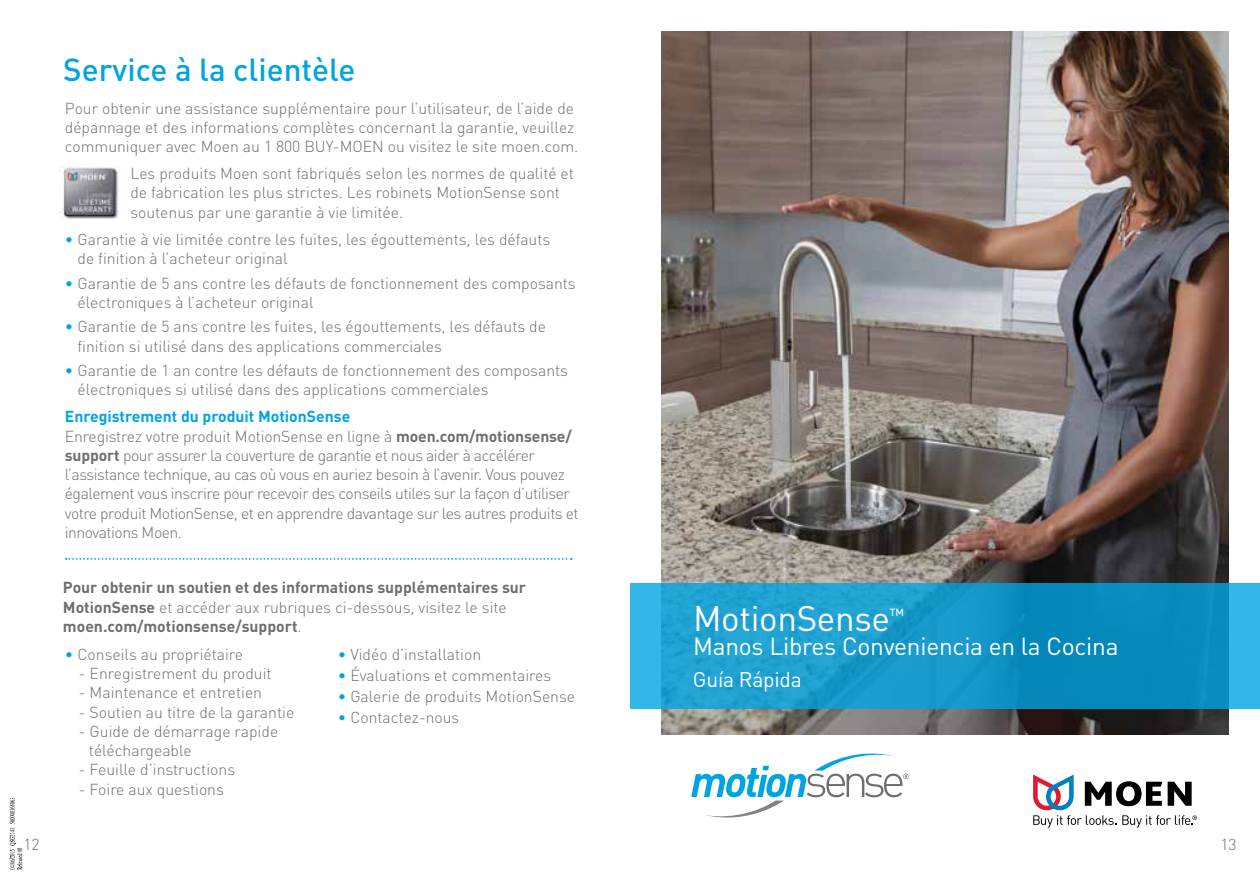
<style>
.page{position:relative;width:1260px;height:882px;background:#fff}
.page>*{position:absolute;margin:0;border:0;box-sizing:border-box;transform-origin:0 0}
.t1{font:35px "DINOT";letter-spacing:-.01em;color:#fff}
.t2{font:500 31.5px "DINOT";color:#00a4e3}
.t3{font:24.5px "DINOT";letter-spacing:-.01em;color:#fff}
.t4{font:21px "DINOT";letter-spacing:-.01em;color:#fff}
.t5{font:300 15.75px/19.2px "DINOT";color:#6d6e71}
.t6{font:300 15.75px/19.2px "DINOT";letter-spacing:-.03em;color:#6d6e71}
.t7{font:700 15.75px/19.2px "DINOT";color:#6d6e71}
.s1{color:#00a4e3}
.s2{font-weight:700;color:#00a4e3}
.s3{font-weight:700}
.s4{font-weight:300}
</style>
<div class="page">
<img style="left:662px;top:32px;width:566px;height:703px">
<img style="left:59px;top:166px;width:61px;height:53px">
<svg style="left:66px;top:558px;width:506px;height:2px"></svg>
<svg style="left:630px;top:583px;width:630px;height:126px;background:#1699ca"></svg>
<svg style="left:1033px;top:775px;width:164px;height:53px"></svg>
<svg style="left:691px;top:754px;width:218px;height:64px"></svg>
<svg style="left:10px;top:798px;width:12px;height:72px"></svg>
<h2 class="t2" style="left:63px;top:49px;width:294px">Service à la clientèle</h2>
<p class="t5" style="left:65px;top:98px;width:515px">Pour obtenir une assistance supplémentaire pour l’utilisateur, de l’aide de dépannage et des informations complètes concernant la garantie, veuillez communiquer avec Moen au 1 800 BUY-MOEN ou visitez le site moen.com.</p>
<p class="t5" style="left:130px;top:164px;width:445px">Les produits Moen sont fabriqués selon les normes de qualité et de fabrication les plus strictes. Les robinets MotionSense sont soutenus par une garantie à vie limitée.</p>
<p class="t5" style="left:78px;top:229px;width:474px;text-indent:-13px"><span class="s1">•</span> Garantie à vie limitée contre les fuites, les égouttements, les défauts de finition à l’acheteur original</p>
<p class="t5" style="left:78px;top:273px;width:500px;text-indent:-13px"><span class="s1">•</span> Garantie de 5 ans contre les défauts de fonctionnement des composants électroniques à l’acheteur original</p>
<p class="t5" style="left:78px;top:317px;width:470px;text-indent:-13px"><span class="s1">•</span> Garantie de 5 ans contre les fuites, les égouttements, les défauts de finition si utilisé dans des applications commerciales</p>
<p class="t5" style="left:78px;top:361px;width:492px;text-indent:-13px"><span class="s1">•</span> Garantie de 1 an contre les défauts de fonctionnement des composants électroniques si utilisé dans des applications commerciales</p>
<p class="t6" style="left:65px;top:407px;width:515px"><span class="s2">Enregistrement du produit MotionSense<br></span>Enregistrez votre produit MotionSense en ligne à <span class="s3">moen.com/motionsense/ support</span> pour assurer la couverture de garantie et nous aider à accélérer l’assistance technique, au cas où vous en auriez besoin à l’avenir. Vous pouvez également vous inscrire pour recevoir des conseils utiles sur la façon d’utiliser votre produit MotionSense, et en apprendre davantage sur les autres produits et innovations Moen.</p>
<p class="t7" style="left:63px;top:578px;width:465px">Pour obtenir un soutien et des informations supplémentaires sur<br>MotionSense <span class="s4">et accéder aux rubriques ci-dessous, visitez le site </span>moen.com/motionsense/support<span class="s4">.</span></p>
<p class="t5" style="left:65px;top:645px;width:180px"><span class="s1">•</span> Conseils au propriétaire</p>
<p class="t5" style="left:79px;top:664px;width:194px">- Enregistrement du produit</p>
<p class="t5" style="left:79px;top:683px;width:185px">- Maintenance et entretien</p>
<p class="t5" style="left:79px;top:702px;width:217px">- Soutien au titre de la garantie</p>
<p class="t5" style="left:89px;top:721px;width:191px;text-indent:-10px">- Guide de démarrage rapide téléchargeable</p>
<p class="t5" style="left:79px;top:760px;width:158px">- Feuille d’instructions</p>
<p class="t5" style="left:79px;top:779px;width:147px">- Foire aux questions</p>
<p class="t5" style="left:338px;top:644px;width:145px"><span class="s1">•</span> Vidéo d’installation</p>
<p class="t5" style="left:338px;top:665px;width:215px"><span class="s1">•</span> Évaluations et commentaires</p>
<p class="t5" style="left:338px;top:686px;width:239px"><span class="s1">•</span> Galerie de produits MotionSense</p>
<p class="t5" style="left:338px;top:707px;width:123px"><span class="s1">•</span> Contactez-nous</p>
<h1 class="t1" style="left:693px;top:596px;width:213px">MotionSense<sup>™</sup></h1>
<h3 class="t3" style="left:693px;top:631px;width:427px">Manos Libres Conveniencia en la Cocina</h3>
<h3 class="t4" style="left:693px;top:666px;width:110px">Guía Rápida</h3>
<p class="t5" style="left:23px;top:834px;width:18px">12</p>
<p class="t5" style="left:1220px;top:834px;width:18px">13</p>
</div>
